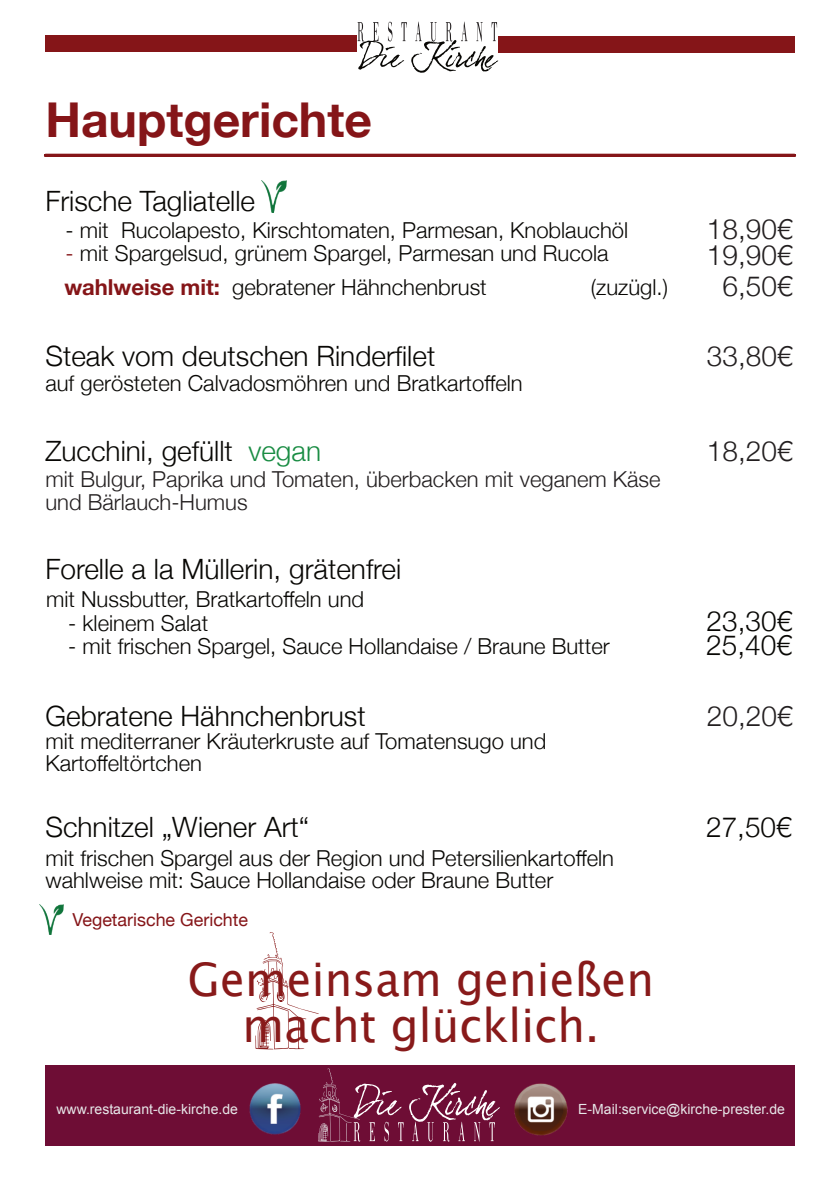
<style>
.page{position:relative;width:840px;height:1191px;background:#fff}
.page>*{position:absolute;margin:0;border:0;box-sizing:border-box;transform-origin:0 0}
.t1{font:700 48px "Helvetica Neue";color:#851518}
.t2{font:46.4px/46.4px "Lucida Grande";letter-spacing:-.005em;color:#881a1a;text-align:center}
.t3{font:300 28px/24.2px "Helvetica Neue";color:#080704}
.t4{font:300 28px/25.4px "Helvetica Neue";color:#231f20}
.t5{font:300 22px/22.6px "Helvetica Neue";color:#080704}
.t6{font:300 22px/22.6px "Helvetica Neue";color:#231f20}
.t7{font:17.8px "Helvetica Neue";color:#851518}
.t8{font:14px "Arial";color:#e7e8e9}
.s1{color:#851518}
.s2{font-weight:700;color:#851518}
.s3{color:#198c43}
</style>
<div class="page">
<div style="left:45px;top:35px;width:311px;height:16px;background:#851518"></div>
<div style="left:498px;top:36px;width:296px;height:17px;background:#851518"></div>
<svg style="left:357px;top:22px;width:141px;height:51px"></svg>
<svg style="left:43px;top:153px;width:753px;height:4px;background:#993d3f"></svg>
<div style="left:45px;top:1064px;width:749px;height:81px;background:#6e0d35"></div>
<svg style="left:318px;top:1068px;width:181px;height:73px"></svg>
<img style="left:249px;top:1083px;width:52px;height:51px">
<img style="left:514px;top:1083px;width:52px;height:52px">
<svg style="left:255px;top:932px;width:63px;height:117px"></svg>
<img style="left:40px;top:904px;width:23px;height:30px">
<img style="left:261px;top:180px;width:25px;height:32px">
<h1 class="t1" style="left:45px;top:90px;width:328px">Hauptgerichte</h1>
<p class="t3" style="left:45px;top:188px;width:211px">Frische Tagliatelle</p>
<p class="t5" style="left:66px;top:219px;width:563px">- mit Rucolapesto, Kirschtomaten, Parmesan, Knoblauchöl</p>
<p class="t5" style="left:64px;top:235px;width:545px;line-height:34px"><span class="s1">-</span> mit Spargelsud, grünem Spargel, Parmesan und Rucola <span class="s2">wahlweise mit:</span> gebratener Hähnchenbrust</p>
<p class="t5" style="left:590px;top:275px;width:79px">(zuzügl.)</p>
<p class="t3" style="left:45px;top:343px;width:391px">Steak vom deutschen Rinderfilet</p>
<p class="t5" style="left:45px;top:372px;width:478px">auf gerösteten Calvadosmöhren und Bratkartoffeln</p>
<p class="t3" style="left:45px;top:438px;width:277px">Zucchini, gefüllt <span class="s3">vegan</span></p>
<p class="t6" style="left:45px;top:467px;width:616px">mit Bulgur, Paprika und Tomaten, überbacken mit veganem Käse und Bärlauch-Humus</p>
<p class="t3" style="left:45px;top:556px;width:357px">Forelle a la Müllerin, grätenfrei</p>
<p class="t5" style="left:46px;top:587px;width:319px">mit Nussbutter, Bratkartoffeln und</p>
<p class="t5" style="left:68px;top:611px;width:141px">- kleinem Salat</p>
<p class="t5" style="left:68px;top:634px;width:542px">- mit frischen Spargel, Sauce Hollandaise / Braune Butter</p>
<p class="t3" style="left:45px;top:703px;width:322px">Gebratene Hähnchenbrust</p>
<p class="t5" style="left:45px;top:729px;width:502px">mit mediterraner Kräuterkruste auf Tomatensugo und<br>Kartoffeltörtchen</p>
<p class="t3" style="left:45px;top:814px;width:265px">Schnitzel „Wiener Art“</p>
<p class="t5" style="left:45px;top:846px;width:570px">mit frischen Spargel aus der Region und Petersilienkartoffeln wahlweise mit: Sauce Hollandaise oder Braune Butter</p>
<p class="t7" style="left:72px;top:909px;width:177px">Vegetarische Gerichte</p>
<h2 class="t2" style="left:188px;top:959px;width:468px">Gemeinsam genießen macht glücklich.</h2>
<p class="t4" style="left:706px;top:216px;width:87px">18,90€<br>19,90€</p>
<p class="t4" style="left:722px;top:272px;width:72px">6,50€</p>
<p class="t4" style="left:706px;top:342px;width:87px">33,80€</p>
<p class="t4" style="left:706px;top:438px;width:87px">18,20€</p>
<p class="t3" style="left:706px;top:608px;width:87px">23,30€<br>25,40€</p>
<p class="t4" style="left:706px;top:702px;width:87px">20,20€</p>
<p class="t3" style="left:705px;top:814px;width:87px">27,50€</p>
<p class="t8" style="left:56px;top:1103px;width:183px">www.restaurant-die-kirche.de</p>
<p class="t8" style="left:578px;top:1103px;width:208px">E-Mail:service@kirche-prester.de</p>
</div>
